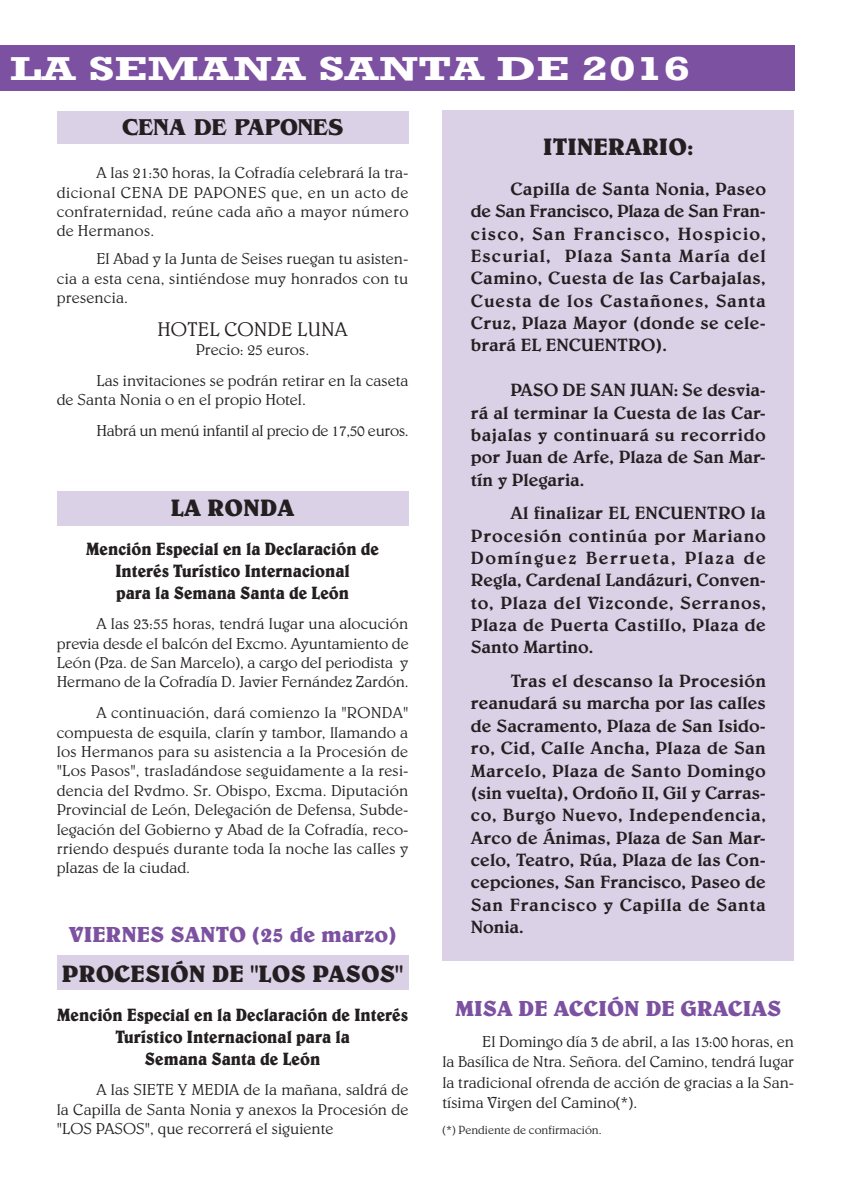
<style>
.page{position:relative;width:851px;height:1191px;background:#fff}
.page>*{position:absolute;margin:0;border:0;box-sizing:border-box;transform-origin:0 0}
.t1{font:700 34px "Rockwell";color:#fff;scale:1.45 1}
.t2{font:700 24px "Belwe";color:#231f20}
.t3{font:700 24px "Benguiat";color:#231f20;scale:.95 1}
.t4{font:700 22px "Belwe";color:#7c51a1}
.t5{font:300 20px "Belwe";color:#231f20}
.t6{font:500 18px/22.4px "Belwe";letter-spacing:.02em;color:#231f20;text-align:justify}
.t7{font:700 18px/21.8px "Belwe";color:#231f20;text-align:center;scale:.88 1}
.t8{font:300 16px/19.4px "Belwe";color:#231f20;text-align:justify}
.t9{font:300 16px/30.8px "Belwe";letter-spacing:-.02em;color:#231f20}
.t10{font:300 12px "Belwe";color:#231f20}
</style>
<div class="page">
<div style="left:442px;top:111px;width:352px;height:850px;background:#dad1e7"></div>
<div style="left:57px;top:111px;width:351px;height:33px;background:#dad1e7"></div>
<div style="left:0;top:45px;width:794px;height:46px;background:#7c51a1"></div>
<div style="left:57px;top:491px;width:351px;height:34px;background:#dad1e7"></div>
<div style="left:57px;top:955px;width:351px;height:34px;background:#dad1e7"></div>
<h1 class="t1" style="left:10px;top:48px;width:471px">LA SEMANA SANTA DE 2016</h1>
<h2 class="t3" style="left:122px;top:113px;width:234px">CENA DE PAPONES</h2>
<p class="t8" style="left:57px;top:163px;width:353px;text-indent:40px">A las 21:30 horas, la Cofradía celebrará la tra&shy;dicional CENA DE PAPONES que, en un acto de confraternidad, reúne cada año a mayor número de Hermanos.</p>
<p class="t8" style="left:57px;top:249px;width:353px;text-indent:40px">El Abad y la Junta de Seises ruegan tu asisten&shy;cia a esta cena, sintiéndose muy honrados con tu presencia.</p>
<p class="t5" style="left:157px;top:317px;width:191px">HOTEL CONDE LUNA</p>
<p class="t8" style="left:96px;top:334px;width:313px;line-height:30.8px;text-align:center">Precio: 25 euros.<br>Las invitaciones se podrán retirar en la caseta</p>
<p class="t9" style="left:96px;top:384px;width:314px;text-indent:-40px">de Santa Nonia o en el propio Hotel.<br>Habrá un menú infantil al precio de 17,50 euros.</p>
<h2 class="t2" style="left:171px;top:493px;width:125px">LA RONDA</h2>
<p class="t7" style="left:86px;top:538px;width:334px">Mención Especial en la Declaración de<br>Interés Turístico Internacional<br>para la Semana Santa de León</p>
<p class="t8" style="left:57px;top:614px;width:353px;text-indent:40px">A las 23:55 horas, tendrá lugar una alocución previa desde el balcón del Excmo. Ayuntamiento de León (Pza. de San Marcelo), a cargo del periodista y Hermano de la Cofradía D. Javier Fernández Zardón.</p>
<p class="t8" style="left:57px;top:703px;width:353px;text-indent:40px">A continuación, dará comienzo la "RONDA" compuesta de esquila, clarín y tambor, llamando a los Hermanos para su asistencia a la Procesión de "Los Pasos", trasladándose seguidamente a la resi&shy;dencia del Rvdmo. Sr. Obispo, Excma. Diputación Provincial de León, Delegación de Defensa, Subde&shy;legación del Gobierno y Abad de la Cofradía, reco&shy;rriendo después durante toda la noche las calles y plazas de la ciudad.</p>
<h3 class="t4" style="left:69px;top:921px;width:329px">VIERNES SANTO (25 de marzo)</h3>
<h2 class="t2" style="left:62px;top:959px;width:343px">PROCESIÓN DE "LOS PASOS"</h2>
<p class="t7" style="left:57px;top:1004px;width:400px">Mención Especial en la Declaración de Interés<br>Turístico Internacional para la<br>Semana Santa de León</p>
<p class="t8" style="left:57px;top:1080px;width:353px;text-indent:40px">A las SIETE Y MEDIA de la mañana, saldrá de la Capilla de Santa Nonia y anexos la Procesión de "LOS PASOS", que recorrerá el siguiente</p>
<h2 class="t2" style="left:543px;top:133px;width:152px">ITINERARIO:</h2>
<p class="t6" style="left:471px;top:178px;width:296px;text-indent:40px">Capilla de Santa Nonia, Paseo de San Francisco, Plaza de San Fran&shy;cisco, San Francisco, Hospicio, Escurial, Plaza Santa María del Camino, Cuesta de las Carbajalas, Cuesta de los Castañones, Santa Cruz, Plaza Mayor (donde se cele&shy;brará EL ENCUENTRO).</p>
<p class="t6" style="left:471px;top:379px;width:296px;text-indent:40px">PASO DE SAN JUAN: Se desvia&shy;rá al terminar la Cuesta de las Car&shy;bajalas y continuará su recorrido por Juan de Arfe, Plaza de San Mar&shy;tín y Plegaria.</p>
<p class="t6" style="left:471px;top:502px;width:296px;text-indent:40px">Al finalizar EL ENCUENTRO la Procesión continúa por Mariano Domínguez Berrueta, Plaza de Regla, Cardenal Landázuri, Conven&shy;to, Plaza del Vizconde, Serranos, Plaza de Puerta Castillo, Plaza de Santo Martino.</p>
<p class="t6" style="left:471px;top:670px;width:296px;text-indent:40px">Tras el descanso la Procesión reanudará su marcha por las calles de Sacramento, Plaza de San Isido&shy;ro, Cid, Calle Ancha, Plaza de San Marcelo, Plaza de Santo Domingo (sin vuelta), Ordoño II, Gil y Carras&shy;co, Burgo Nuevo, Independencia, Arco de Ánimas, Plaza de San Mar&shy;celo, Teatro, Rúa, Plaza de las Con&shy;cepciones, San Francisco, Paseo de San Francisco y Capilla de Santa Nonia.</p>
<h3 class="t4" style="left:455px;top:995px;width:327px">MISA DE ACCIÓN DE GRACIAS</h3>
<p class="t8" style="left:442px;top:1032px;width:353px;line-height:20px;text-indent:40px">El Domingo día 3 de abril, a las 13:00 horas, en la Basílica de Ntra. Señora. del Camino, tendrá lugar la tradicional ofrenda de acción de gracias a la San&shy;tísima Virgen del Camino(*).</p>
<p class="t10" style="left:442px;top:1123px;width:161px">(*) Pendiente de confirmación.</p>
</div>
